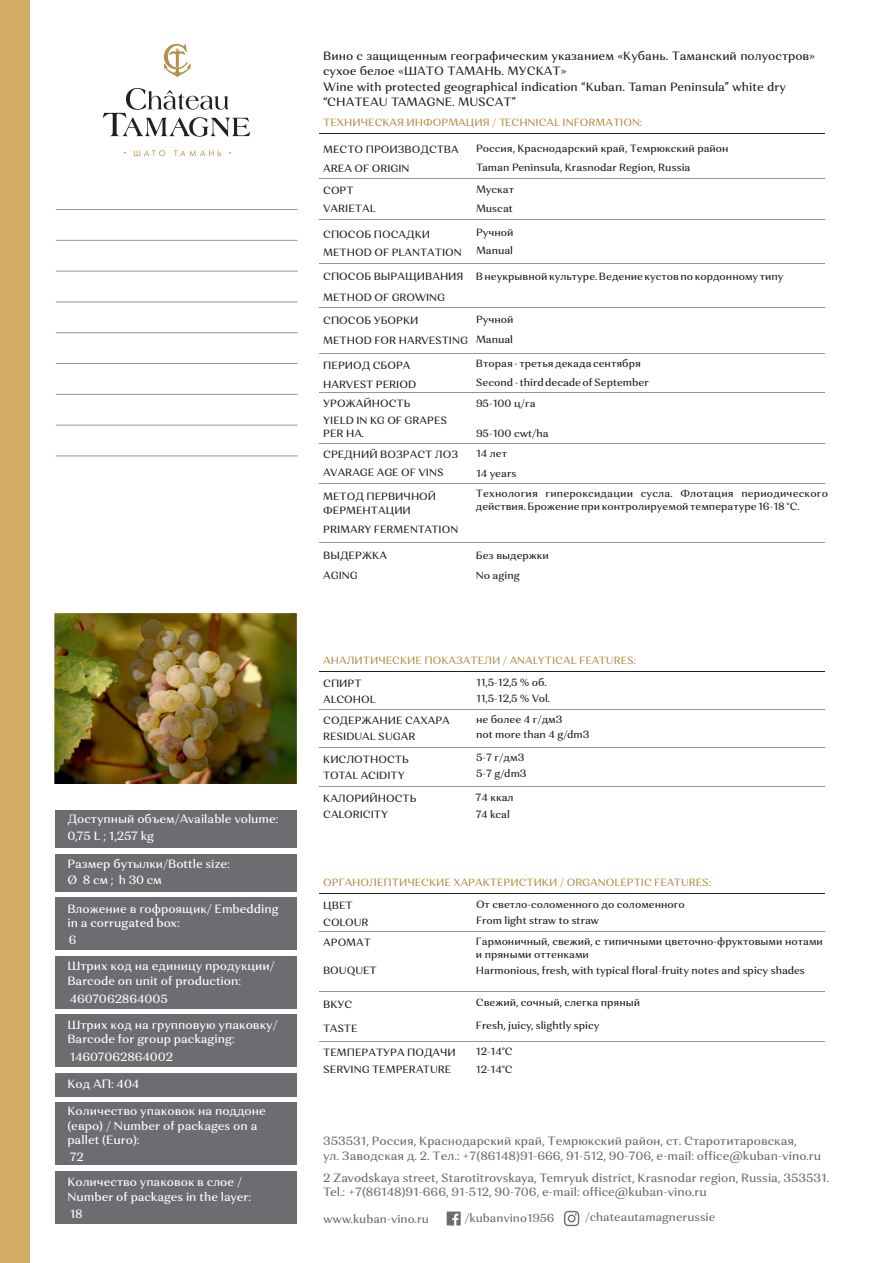
<style>
.page{position:relative;width:893px;height:1263px;background:#fff}
.page>*{position:absolute;margin:0;border:0;box-sizing:border-box;transform-origin:0 0}
.t1{font:500 12px/14.5px "Orchidea Pro";color:#fff}
.t2{font:500 12px/14.5px "Orchidea Pro";color:#6c6d70}
.t3{font:500 12px/15.6px "Orchidea Pro";color:#231f20}
.t4{font:500 11.7px "Orchidea Pro";color:#6c6d70}
.t5{font:500 10.5px/12.8px "Orchidea Pro";color:#231f20}
.t6{font:500 10.5px "Orchidea Pro";color:#b49048}
</style>
<div class="page">
<hr style="left:319px;top:133px;width:505px;height:1px;background:#231f20">
<hr style="left:319px;top:219px;width:505px;height:1px;background:#939598">
<hr style="left:319px;top:263px;width:505px;height:1px;background:#939598">
<hr style="left:319px;top:307px;width:505px;height:1px;background:#939598">
<hr style="left:319px;top:353px;width:505px;height:1px;background:#939598">
<hr style="left:319px;top:443px;width:505px;height:1px;background:#939598">
<hr style="left:319px;top:178px;width:505px;height:1px;background:#939598">
<hr style="left:319px;top:483px;width:505px;height:1px;background:#939598">
<hr style="left:319px;top:393px;width:505px;height:1px;background:#939598">
<hr style="left:319px;top:542px;width:505px;height:1px;background:#939598">
<hr style="left:319px;top:671px;width:505px;height:1px;background:#231f20">
<hr style="left:319px;top:747px;width:505px;height:1px;background:#939598">
<hr style="left:319px;top:786px;width:505px;height:1px;background:#939598">
<hr style="left:319px;top:709px;width:505px;height:1px;background:#939598">
<hr style="left:319px;top:893px;width:505px;height:1px;background:#231f20">
<hr style="left:319px;top:991px;width:505px;height:1px;background:#939598">
<hr style="left:319px;top:1041px;width:505px;height:1px;background:#939598">
<hr style="left:319px;top:931px;width:505px;height:1px;background:#939598">
<svg style="left:103px;top:88px;width:147px;height:49px"></svg>
<svg style="left:134px;top:150px;width:31px;height:6px"></svg>
<svg style="left:174px;top:150px;width:47px;height:6px"></svg>
<svg style="left:164px;top:44px;width:27px;height:33px"></svg>
<div style="left:55px;top:898px;width:241px;height:52px;background:#6c6d70"></div>
<div style="left:55px;top:956px;width:241px;height:52px;background:#6c6d70"></div>
<div style="left:55px;top:1014px;width:241px;height:52px;background:#6c6d70"></div>
<div style="left:55px;top:1073px;width:241px;height:23px;background:#6c6d70"></div>
<div style="left:55px;top:1102px;width:241px;height:63px;background:#6c6d70"></div>
<div style="left:55px;top:1171px;width:241px;height:53px;background:#6c6d70"></div>
<hr style="left:56px;top:209px;width:242px;height:1px;background:#939598">
<hr style="left:56px;top:240px;width:242px;height:1px;background:#939598">
<hr style="left:56px;top:271px;width:242px;height:1px;background:#939598">
<hr style="left:56px;top:301px;width:242px;height:1px;background:#939598">
<hr style="left:56px;top:332px;width:242px;height:1px;background:#939598">
<hr style="left:56px;top:363px;width:242px;height:1px;background:#939598">
<hr style="left:56px;top:394px;width:242px;height:1px;background:#939598">
<hr style="left:56px;top:425px;width:242px;height:1px;background:#939598">
<hr style="left:56px;top:455px;width:242px;height:1px;background:#939598">
<img style="left:55px;top:613px;width:242px;height:170px">
<svg style="left:447px;top:1211px;width:14px;height:14px"></svg>
<svg style="left:564px;top:1211px;width:15px;height:15px"></svg>
<div style="left:55px;top:810px;width:241px;height:37px;background:#6c6d70"></div>
<div style="left:55px;top:854px;width:241px;height:37px;background:#6c6d70"></div>
<div style="left:0;top:0;width:30px;height:1263px;background:#d2ab66"></div>
<p class="t1" style="left:67px;top:812px;width:213px;line-height:16.8px">Доступный объем/Available volume:<br>0,75 L ; 1,257 kg</p>
<p class="t1" style="left:67px;top:857px;width:164px;line-height:15.8px">Размер бутылки/Bottle size:<br>Ø 8 см ; h 30 см</p>
<p class="t1" style="left:67px;top:902px;width:213px">Вложение в гофроящик/ Embedding in a corrugated box:</p>
<p class="t1" style="left:67px;top:928px;width:209px;line-height:26.4px">6<br>Штрих код на единицу продукции/</p>
<p class="t1" style="left:67px;top:973px;width:175px;line-height:17.9px">Barcode on unit of production:<br>4607062864005</p>
<p class="t1" style="left:67px;top:1018px;width:212px">Штрих код на групповую упаковку/<br>Barcode for group packaging:</p>
<p class="t1" style="left:70px;top:1051px;width:105px">14607062864002</p>
<p class="t1" style="left:67px;top:1077px;width:73px">Код АП: 404</p>
<p class="t1" style="left:67px;top:1104px;width:200px">Количество упаковок на поддоне (евро) / Number of packages on a pallet (Euro):</p>
<p class="t1" style="left:67px;top:1146px;width:176px;line-height:24.9px">72<br>Количество упаковок в слое /</p>
<p class="t1" style="left:67px;top:1189px;width:185px;line-height:17.1px">Number of packages in the layer:<br>18</p>
<p class="t3" style="left:323px;top:49px;width:493px">Вино с защищенным географическим указанием «Кубань. Таманский полуостров» сухое белое «ШАТО ТАМАНЬ. МУСКАТ»<br>Wine with protected geographical indication “Kuban. Taman Peninsula” white dry “CHATEAU TAMAGNE. MUSCAT”</p>
<p class="t6" style="left:323px;top:118px;width:320px">ТЕХНИЧЕСКАЯ ИНФОРМАЦИЯ / TECHNICAL INFORMATION:</p>
<p class="t5" style="left:323px;top:140px;width:137px;line-height:19.2px">МЕСТО ПРОИЗВОДСТВА<br>AREA OF ORIGIN</p>
<p class="t5" style="left:476px;top:143px;width:254px">Россия, Краснодарский край, Темрюкский район</p>
<p class="t5" style="left:476px;top:162px;width:216px">Taman Peninsula, Krasnodar Region, Russia</p>
<p class="t5" style="left:323px;top:183px;width:54px;line-height:17.4px">СОРТ<br>VARIETAL</p>
<p class="t5" style="left:323px;top:226px;width:140px;line-height:17.7px">СПОСОБ ПОСАДКИ<br>METHOD OF PLANTATION</p>
<p class="t5" style="left:323px;top:268px;width:142px;line-height:20.1px">СПОСОБ ВЫРАЩИВАНИЯ<br>METHOD OF GROWING</p>
<p class="t5" style="left:323px;top:312px;width:146px;line-height:19.6px">СПОСОБ УБОРКИ<br>METHOD FOR HARVESTING</p>
<p class="t5" style="left:323px;top:356px;width:95px;line-height:19.5px">ПЕРИОД СБОРА<br>HARVEST PERIOD<br>УРОЖАЙНОСТЬ</p>
<p class="t5" style="left:323px;top:414px;width:125px;line-height:13.5px">YIELD IN KG OF GRAPES<br>PER HA.</p>
<p class="t5" style="left:323px;top:449px;width:136px">СРЕДНИЙ ВОЗРАСТ ЛОЗ</p>
<p class="t5" style="left:476px;top:184px;width:40px">Мускат</p>
<p class="t5" style="left:476px;top:203px;width:38px">Muscat</p>
<p class="t5" style="left:476px;top:227px;width:39px">Ручной</p>
<p class="t5" style="left:476px;top:245px;width:39px">Manual</p>
<p class="t5" style="left:476px;top:271px;width:309px">В неукрывной культуре. Ведение кустов по кордонному типу</p>
<p class="t5" style="left:476px;top:314px;width:39px">Ручной</p>
<p class="t5" style="left:476px;top:334px;width:39px">Manual</p>
<p class="t5" style="left:476px;top:358px;width:166px">Вторая - третья декада сентября</p>
<p class="t5" style="left:476px;top:377px;width:174px">Second-third decade of September</p>
<p class="t5" style="left:476px;top:397px;width:61px">95-100 ц/га</p>
<p class="t5" style="left:476px;top:428px;width:74px">95-100 cwt/ha</p>
<p class="t5" style="left:476px;top:448px;width:33px">14 лет</p>
<p class="t5" style="left:323px;top:467px;width:122px">AVARAGE AGE OF VINS</p>
<p class="t5" style="left:476px;top:468px;width:42px">14 years</p>
<p class="t5" style="left:323px;top:491px;width:115px;line-height:13.5px">МЕТОД ПЕРВИЧНОЙ<br>ФЕРМЕНТАЦИИ</p>
<p class="t5" style="left:323px;top:524px;width:137px">PRIMARY FERMENTATION</p>
<p class="t5" style="left:476px;top:488px;width:354px">Технология гипероксидации сусла. Флотация периодического действия. Брожение при контролируемой температуре 16-18 °С.</p>
<p class="t5" style="left:476px;top:550px;width:75px">Без выдержки</p>
<p class="t5" style="left:323px;top:550px;width:65px">ВЫДЕРЖКА</p>
<p class="t5" style="left:323px;top:570px;width:36px">AGING</p>
<p class="t5" style="left:476px;top:570px;width:45px">No aging</p>
<p class="t6" style="left:323px;top:656px;width:314px">АНАЛИТИЧЕСКИЕ ПОКАЗАТЕЛИ / ANALYTICAL FEATURES:</p>
<p class="t5" style="left:323px;top:676px;width:54px;line-height:16.2px">СПИРТ<br>ALCOHOL</p>
<p class="t5" style="left:476px;top:677px;width:72px">11,5-12,5 % об.</p>
<p class="t5" style="left:476px;top:693px;width:76px">11,5-12,5 % Vol.</p>
<p class="t5" style="left:323px;top:713px;width:128px;line-height:15.8px">СОДЕРЖАНИЕ САХАРА<br>RESIDUAL SUGAR</p>
<p class="t5" style="left:476px;top:713px;width:88px">не более 4 г/дм3</p>
<p class="t5" style="left:476px;top:729px;width:115px">not more than 4 g/dm3</p>
<p class="t5" style="left:323px;top:752px;width:87px;line-height:15.6px">КИСЛОТНОСТЬ<br>TOTAL ACIDITY</p>
<p class="t5" style="left:323px;top:793px;width:95px">КАЛОРИЙНОСТЬ</p>
<p class="t5" style="left:323px;top:809px;width:66px">CALORICITY</p>
<p class="t5" style="left:476px;top:752px;width:50px">5-7 г/дм3</p>
<p class="t5" style="left:475px;top:792px;width:40px">74 ккал</p>
<p class="t5" style="left:476px;top:768px;width:52px">5-7 g/dm3</p>
<p class="t5" style="left:476px;top:809px;width:36px">74 kcal</p>
<p class="t6" style="left:323px;top:878px;width:390px">ОРГАНОЛЕПТИЧЕСКИЕ ХАРАКТЕРИСТИКИ / ORGANOLEPTIC FEATURES:</p>
<p class="t5" style="left:323px;top:898px;width:47px;line-height:16.2px">ЦВЕТ<br>COLOUR</p>
<p class="t5" style="left:323px;top:937px;width:49px">АРОМАТ</p>
<p class="t5" style="left:323px;top:965px;width:55px">BOUQUET</p>
<p class="t5" style="left:476px;top:899px;width:210px">От светло-соломенного до соломенного</p>
<p class="t5" style="left:476px;top:915px;width:124px">From light straw to straw</p>
<p class="t5" style="left:476px;top:965px;width:331px">Harmonious, fresh, with typical floral-fruity notes and spicy shades</p>
<p class="t5" style="left:476px;top:936px;width:349px">Гармоничный, свежий, с типичными цветочно-фруктовыми нотами и пряными оттенками</p>
<p class="t5" style="left:323px;top:998px;width:31px">ВКУС</p>
<p class="t5" style="left:323px;top:1022px;width:36px">TASTE</p>
<p class="t5" style="left:476px;top:997px;width:166px">Свежий, сочный, слегка пряный</p>
<p class="t5" style="left:476px;top:1019px;width:125px">Fresh, juicy, slightly spicy</p>
<p class="t5" style="left:323px;top:1045px;width:134px;line-height:16.6px">ТЕМПЕРАТУРА ПОДАЧИ<br>SERVING TEMPERATURE</p>
<p class="t5" style="left:476px;top:1044px;width:38px;line-height:17.2px">12-14°C<br>12-14°C</p>
<p class="t2" style="left:323px;top:1135px;width:500px">353531, Россия, Краснодарский край, Темрюкский район, ст. Старотитаровская,<br>ул. Заводская д. 2. Тел.: +7(86148)91-666, 91-512, 90-706, e-mail: office@kuban-vino.ru</p>
<p class="t2" style="left:323px;top:1171px;width:508px">2 Zavodskaya street, Starotitrovskaya, Temryuk district, Krasnodar region, Russia, 353531.<br>Tel.: +7(86148)91-666, 91-512, 90-706, e-mail: office@kuban-vino.ru</p>
<p class="t4" style="left:323px;top:1214px;width:107px">www.kuban-vino.ru</p>
<p class="t4" style="left:465px;top:1213px;width:91px">/kubanvino1956</p>
<p class="t4" style="left:585px;top:1212px;width:132px">/chateautamagnerussie</p>
</div>
